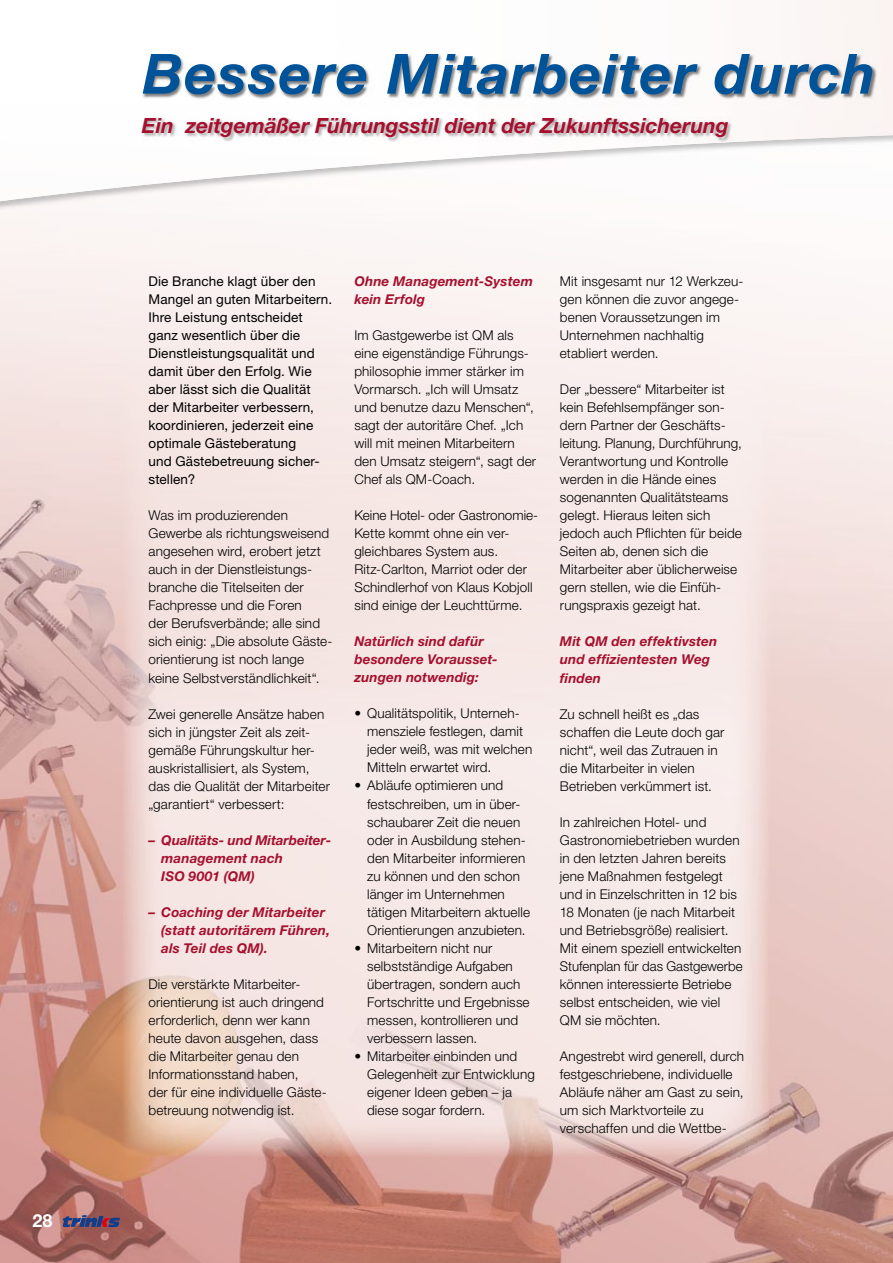
<style>
.page{position:relative;width:893px;height:1263px;background:#fff}
.page>*{position:absolute;margin:0;border:0;box-sizing:border-box;transform-origin:0 0}
.t1{font:italic 700 55.5px "Helvetica Neue LT Pro";letter-spacing:.025em;color:#005399}
.t2{font:italic 700 21px "Helvetica Neue LT Pro";color:#a5102e}
.t3{font:700 18px "Helvetica Neue LT Pro";color:#fff}
.t4{font:300 13.5px/18px "Helvetica Neue LT Pro";letter-spacing:.01em;color:#000}
.t5{font:13.5px/18px "Helvetica Neue LT Pro";letter-spacing:.01em;color:#000}
.t6{font:italic 700 13.5px/18px "Helvetica Neue LT Pro";letter-spacing:.01em;color:#a5102e}
</style>
<div class="page">
<img style="left:0;top:212px;width:157px;height:893px">
<img style="left:736px;top:316px;width:157px;height:947px">
<img style="left:0;top:1105px;width:736px;height:158px">
<svg style="left:63px;top:1215px;width:57px;height:12px"></svg>
<img style="left:122px;top:266px;width:647px;height:890px">
<img style="left:0;top:142px;width:578px;height:59px">
<img style="left:143px;top:54px;width:750px;height:55px">
<img style="left:143px;top:117px;width:589px;height:25px">
<h3 class="t3" style="left:32px;top:1209px;width:22px">28</h3>
<h1 class="t1" style="left:143px;top:40px;width:734px">Bessere Mitarbeiter durch</h1>
<h2 class="t2" style="left:142px;top:112px;width:588px">Ein zeitgemäßer Führungsstil dient der Zukunftssicherung</h2>
<p class="t5" style="left:148px;top:272px;width:185px">Die Branche klagt über den<br>Mangel an guten Mitarbeitern.<br>Ihre Leistung entscheidet ganz wesentlich über die<br>Dienstleistungsqualität und damit über den Erfolg. Wie aber lässt sich die Qualität der Mitarbeiter verbessern, koordinieren, jederzeit eine optimale Gästeberatung<br>und Gästebetreuung sicher&shy;stellen?</p>
<p class="t4" style="left:148px;top:506px;width:185px">Was im produzierenden<br>Gewerbe als richtungsweisend angesehen wird, erobert jetzt auch in der Dienstleistungs&shy;branche die Titelseiten der<br>Fachpresse und die Foren<br>der Berufsverbände; alle sind sich einig: „Die absolute Gäste&shy;orientierung ist noch lange keine Selbstverständlichkeit“.</p>
<p class="t4" style="left:148px;top:704px;width:183px">Zwei generelle Ansätze haben sich in jüngster Zeit als zeit&shy;gemäße Führungskultur her&shy;auskristallisiert, als System, das die Qualität der Mitarbeiter „garantiert“ verbessert:</p>
<p class="t6" style="left:161px;top:831px;width:172px;text-indent:-13px">– Qualitäts- und Mitarbeiter - management nach<br>ISO 9001 (QM)</p>
<p class="t6" style="left:161px;top:903px;width:171px;text-indent:-13px">– Coaching der Mitarbeiter (statt autoritärem Führen, als Teil des QM).</p>
<p class="t4" style="left:148px;top:975px;width:180px">Die verstärkte Mitarbeiter&shy;orientierung ist auch dringend erforderlich, denn wer kann heute davon ausgehen, dass die Mitarbeiter genau den<br>Informationsstand haben,<br>der für eine individuelle Gäste&shy;betreuung notwendig ist.</p>
<p class="t6" style="left:354px;top:272px;width:180px">Ohne Management-System kein Erfolg</p>
<p class="t4" style="left:354px;top:326px;width:183px">Im Gastgewerbe ist QM als eine eigenständige Führungs&shy;philosophie immer stärker im<br>Vormarsch. „Ich will Umsatz und benutze dazu Menschen“, sagt der autoritäre Chef. „Ich will mit meinen Mitarbeitern den Umsatz steigern“, sagt der<br>Chef als QM-Coach.</p>
<p class="t4" style="left:354px;top:506px;width:185px">Keine Hotel- oder Gastronomie-<br>Kette kommt ohne ein ver&shy;gleichbares System aus.<br>Ritz-Carlton, Marriot oder der<br>Schindlerhof von Klaus Kobjoll sind einige der Leuchttürme.</p>
<p class="t6" style="left:354px;top:632px;width:145px">Natürlich sind dafür besondere Vorausset&shy;zungen notwendig:</p>
<p class="t4" style="left:367px;top:704px;width:167px;text-indent:-13px">• Qualitätspolitik, Unterneh&shy;mensziele festlegen, damit jeder weiß, was mit welchen<br>Mitteln erwartet wird.</p>
<p class="t4" style="left:367px;top:776px;width:164px;text-indent:-13px">• Abläufe optimieren und festschreiben, um in über&shy;schaubarer Zeit die neuen oder in Ausbildung stehen&shy;den Mitarbeiter informieren zu können und den schon länger im Unternehmen tätigen Mitarbeitern aktuelle<br>Orientierungen anzubieten.</p>
<p class="t4" style="left:367px;top:939px;width:164px;text-indent:-13px">• Mitarbeitern nicht nur selbstständige Aufgaben übertragen, sondern auch<br>Fortschritte und Ergebnisse messen, kontrollieren und verbessern lassen.</p>
<p class="t4" style="left:367px;top:1047px;width:169px;text-indent:-13px">• Mitarbeiter einbinden und<br>Gelegenheit zur Entwicklung eigener Ideen geben – ja diese sogar fordern.</p>
<p class="t4" style="left:560px;top:272px;width:185px">Mit insgesamt nur 12 Werkzeu&shy;gen können die zuvor angege&shy;benen Voraussetzungen im<br>Unternehmen nachhaltig etabliert werden.</p>
<p class="t4" style="left:560px;top:380px;width:184px">Der „bessere“ Mitarbeiter ist kein Befehlsempfänger son&shy;dern Partner der Geschäfts&shy;leitung. Planung, Durchführung,<br>Verantwortung und Kontrolle werden in die Hände eines sogenannten Qualitätsteams gelegt. Hieraus leiten sich jedoch auch Pflichten für beide<br>Seiten ab, denen sich die<br>Mitarbeiter aber üblicherweise gern stellen, wie die Einfüh&shy;rungspraxis gezeigt hat.</p>
<p class="t6" style="left:560px;top:632px;width:159px">Mit QM den effektivsten und effizientesten Weg finden</p>
<p class="t4" style="left:560px;top:704px;width:166px">Zu schnell heißt es „das schaffen die Leute doch gar nicht“, weil das Zutrauen in die Mitarbeiter in vielen<br>Betrieben verkümmert ist.</p>
<p class="t4" style="left:560px;top:813px;width:184px">In zahlreichen Hotel- und<br>Gastronomiebetrieben wurden in den letzten Jahren bereits jene Maßnahmen festgelegt und in Einzelschritten in 12 bis<br>18 Monaten (je nach Mitarbeit und Betriebsgröße) realisiert.<br>Mit einem speziell entwickelten<br>Stufenplan für das Gastgewerbe können interessierte Betriebe selbst entscheiden, wie viel<br>QM sie möchten.</p>
<p class="t4" style="left:560px;top:1047px;width:186px">Angestrebt wird generell, durch festgeschriebene, individuelle<br>Abläufe näher am Gast zu sein, um sich Marktvorteile zu verschaffen und die Wettbe-</p>
</div>
